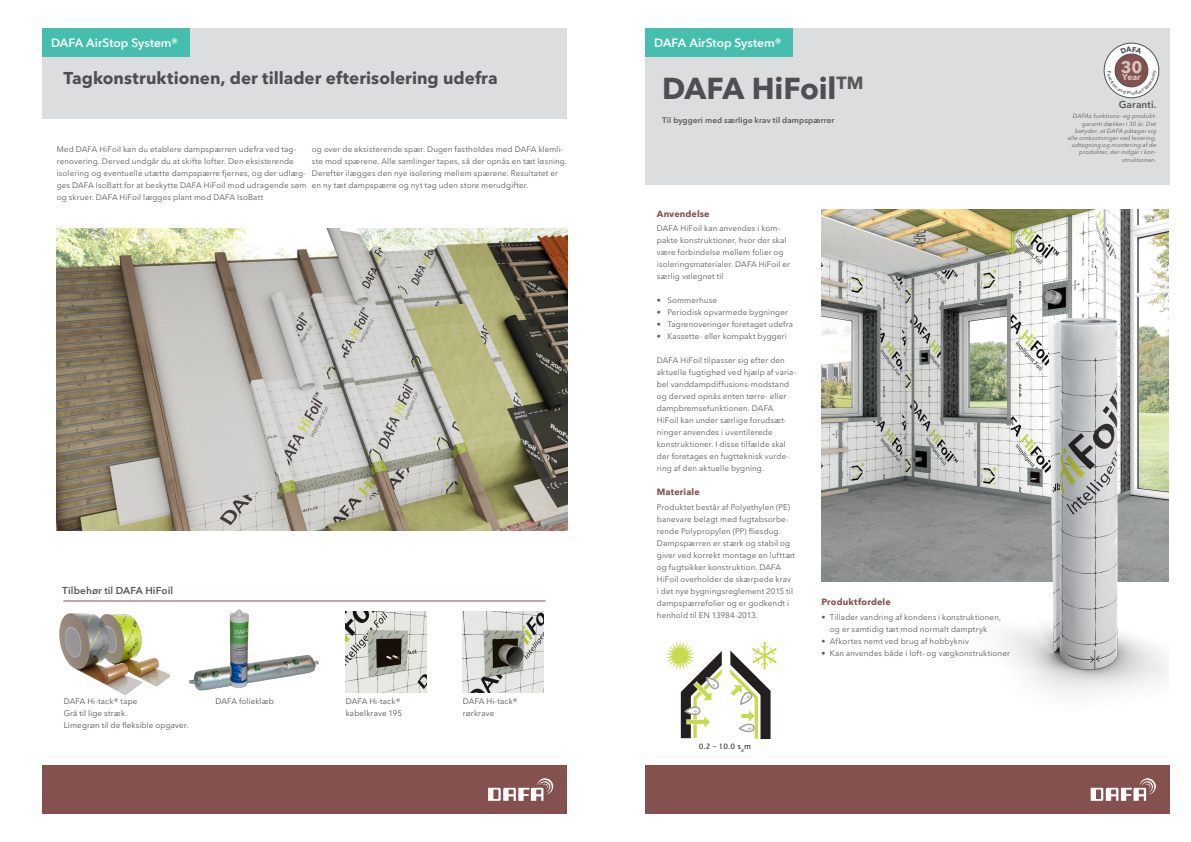
<style>
.page{position:relative;width:1191px;height:842px;background:#fff}
.page>*{position:absolute;margin:0;border:0;box-sizing:border-box;transform-origin:0 0}
.t1{font:700 30px "Avenir Next LT Pro";letter-spacing:-.005em;color:#4d5053}
.t2{font:700 17px "Avenir Next LT Pro";color:#4d5053}
.t3{font:700 16.7px "Avenir Next LT Pro";color:#d7c5c0}
.t4{font:600 12px "Avenir Next LT Pro";color:#fff}
._2_Underrubrik{font:600 10px "Avenir Next LT Pro";letter-spacing:.01em;color:#57585a}
.underrubrik{font:600 10px "Avenir Next LT Pro";letter-spacing:.01em;color:#57585a}
._2_Rubrik{font:700 9px "Avenir Next LT Pro";letter-spacing:.015em;color:#85514e}
.t5{font:700 8.6px "Avenir Next LT Pro";color:#d7c5c0}
._2_Rubrik-2{font:8px/12px "Avenir Next LT Pro";letter-spacing:.015em;color:#57585a}
._4_Billedtekst{font:8px/12px "Avenir Next LT Pro";letter-spacing:.015em;color:#4d5053}
.t6{font:600 8px "Avenir Next LT Pro";letter-spacing:.02em;color:#57585a}
.t7{font:7.4px "Lucida Sans";color:#231f20}
.underrubrik-2{font:italic 6px/7.2px "Avenir Next LT Pro";letter-spacing:.025em;color:#57585a;text-align:right}
</style>
<div class="page">
<div style="left:645px;top:28px;width:525px;height:157px;background:#dcdddf"></div>
<div style="left:645px;top:28px;width:148px;height:29px;background:#45bfad"></div>
<svg style="left:1104px;top:43px;width:54px;height:55px"></svg>
<div style="left:1104px;top:43px;width:55px;height:55px;border:1px solid #4d5053;border-radius:50%"></div>
<div style="left:1115px;top:54px;width:32px;height:33px;background:#85514e;border-radius:50%"></div>
<div style="left:1114px;top:54px;width:34px;height:33px;border:1px solid #4d5053;border-radius:50%"></div>
<img style="left:821px;top:210px;width:347px;height:372px">
<img style="left:861px;top:266px;width:307px;height:429px">
<svg style="left:665px;top:641px;width:112px;height:99px"></svg>
<div style="left:645px;top:765px;width:524px;height:49px;background:#85514e"></div>
<svg style="left:1090px;top:778px;width:65px;height:23px"></svg>
<div style="left:43px;top:28px;width:524px;height:91px;background:#dcdddf"></div>
<div style="left:43px;top:28px;width:147px;height:29px;background:#45bfad"></div>
<img style="left:57px;top:228px;width:510px;height:302px">
<img style="left:346px;top:612px;width:80px;height:80px">
<img style="left:463px;top:612px;width:80px;height:80px">
<hr style="left:63px;top:601px;width:482px;height:1px;background:#85514e">
<div style="left:43px;top:765px;width:524px;height:49px;background:#85514e"></div>
<svg style="left:488px;top:778px;width:65px;height:23px"></svg>
<img style="left:147px;top:657px;width:23px;height:30px">
<img style="left:59px;top:613px;width:88px;height:82px">
<img style="left:189px;top:654px;width:130px;height:37px">
<img style="left:220px;top:609px;width:41px;height:82px">
<svg style="left:1120px;top:47px;width:22px;height:7px"></svg>
<svg style="left:1107px;top:71px;width:49px;height:24px"></svg>
<p class="t4" style="left:51px;top:36px;width:129px">DAFA AirStop System®</p>
<p class="t2" style="left:63px;top:68px;width:436px">Tagkonstruktionen, der tillader efterisolering udefra</p>
<p class="_2_Rubrik-2" style="left:57px;top:143px;width:251px">Med DAFA HiFoil kan du etablere dampspærren udefra ved tag&shy;renovering. Derved undgår du at skifte lofter. Den eksisterende isolering og eventuelle utætte dampspærre fjernes, og der udlæg&shy;ges DAFA IsoBatt for at beskytte DAFA HiFoil mod udragende søm og skruer. DAFA HiFoil lægges plant mod DAFA IsoBatt</p>
<p class="_2_Rubrik-2" style="left:312px;top:143px;width:257px">og over de eksisterende spær. Dugen fastholdes med DAFA klemli&shy;ste mod spærene. Alle samlinger tapes, så der opnås en tæt løsning.<br>Derefter ilægges den nye isolering mellem spærene. Resultatet er en ny tæt dampspærre og nyt tag uden store merudgifter.</p>
<p class="_2_Underrubrik" style="left:62px;top:584px;width:112px">Tilbehør til DAFA HiFoil</p>
<p class="_4_Billedtekst" style="left:64px;top:696px;width:75px">DAFA Hi-tack® tape<br>Grå til lige stræk.</p>
<p class="_4_Billedtekst" style="left:64px;top:720px;width:126px">Limegrøn til de fleksible opgaver.</p>
<p class="_4_Billedtekst" style="left:215px;top:696px;width:60px">DAFA folieklæb</p>
<p class="_4_Billedtekst" style="left:346px;top:696px;width:58px">DAFA Hi-tack® kabelkrave 195</p>
<p class="_4_Billedtekst" style="left:463px;top:696px;width:56px">DAFA Hi-tack® rørkrave</p>
<p class="t4" style="left:654px;top:36px;width:129px">DAFA AirStop System®</p>
<p class="t1" style="left:662px;top:70px;width:203px">DAFA HiFoil<sup>TM</sup></p>
<p class="t6" style="left:662px;top:115px;width:174px">Til byggeri med særlige krav til dampspærrer</p>
<p class="_2_Rubrik" style="left:657px;top:208px;width:54px">Anvendelse</p>
<p class="_2_Rubrik-2" style="left:657px;top:223px;width:135px">DAFA HiFoil kan anvendes i kom&shy;pakte konstruktioner, hvor der skal være forbindelse mellem folier og isoleringsmaterialer. DAFA HiFoil er særlig velegnet til</p>
<p class="_2_Rubrik-2" style="left:657px;top:295px;width:62px">• Sommerhuse</p>
<p class="_2_Rubrik-2" style="left:657px;top:307px;width:132px">• Periodisk opvarmede bygninger</p>
<p class="_2_Rubrik-2" style="left:657px;top:319px;width:138px">• Tagrenoveringer foretaget udefra</p>
<p class="_2_Rubrik-2" style="left:657px;top:331px;width:132px">• Kassette- eller kompakt byggeri</p>
<p class="_2_Rubrik-2" style="left:657px;top:355px;width:141px">DAFA HiFoil tilpasser sig efter den aktuelle fugtighed ved hjælp af varia&shy;bel vanddampdiffusions-modstand og derved opnås enten tørre- eller dampbremsefunktionen. DAFA HiFoil kan under særlige forudsæt&shy;ninger anvendes i uventilerede konstruktioner. I disse tilfælde skal der foretages en fugtteknisk vurde&shy;ring af den aktuelle bygning.</p>
<p class="_2_Rubrik" style="left:657px;top:487px;width:44px">Materiale</p>
<p class="_2_Rubrik-2" style="left:657px;top:501px;width:135px">Produktet består af Polyethylen (PE) banevare belagt med fugtabsorbe&shy;rende Polypropylen (PP) fliesdug.</p>
<p class="_2_Rubrik-2" style="left:657px;top:537px;width:140px">Dampspærren er stærk og stabil og giver ved korrekt montage en lufttæt og fugtsikker konstruktion. DAFA HiFoil overholder de skærpede krav i det nye bygningsreglement 2015 til dampspærrefolier og er godkendt i henhold til EN 13984-2013.</p>
<p class="_2_Rubrik" style="left:821px;top:597px;width:71px">Produktfordele</p>
<p class="_2_Rubrik-2" style="left:830px;top:611px;width:173px;text-indent:-9px">• Tillader vandring af kondens i konstruktionen, og er samtidig tæt mod normalt damptryk</p>
<p class="_2_Rubrik-2" style="left:821px;top:635px;width:149px">• Afkortes nemt ved brug af hobbykniv</p>
<p class="_2_Rubrik-2" style="left:821px;top:647px;width:190px">• Kan anvendes både i loft- og vægkonstruktioner</p>
<p class="t7" style="left:699px;top:742px;width:53px">0.2 – 10.0 s<sub>d</sub>m</p>
<p class="t3" style="left:1120px;top:57px;width:23px">30</p>
<p class="t5" style="left:1122px;top:72px;width:20px">Year</p>
<p class="underrubrik" style="left:1118px;top:99px;width:39px">Garanti.</p>
<p class="underrubrik-2" style="left:1068px;top:113px;width:90px">DAFAs funktions- og produkt&shy;garanti dækker i 30 år. Det betyder, at DAFA påtager sig alle omkostninger ved levering, udtagning og montering af de produkter, der indgår i kon&shy;struktionen.</p>
</div>
